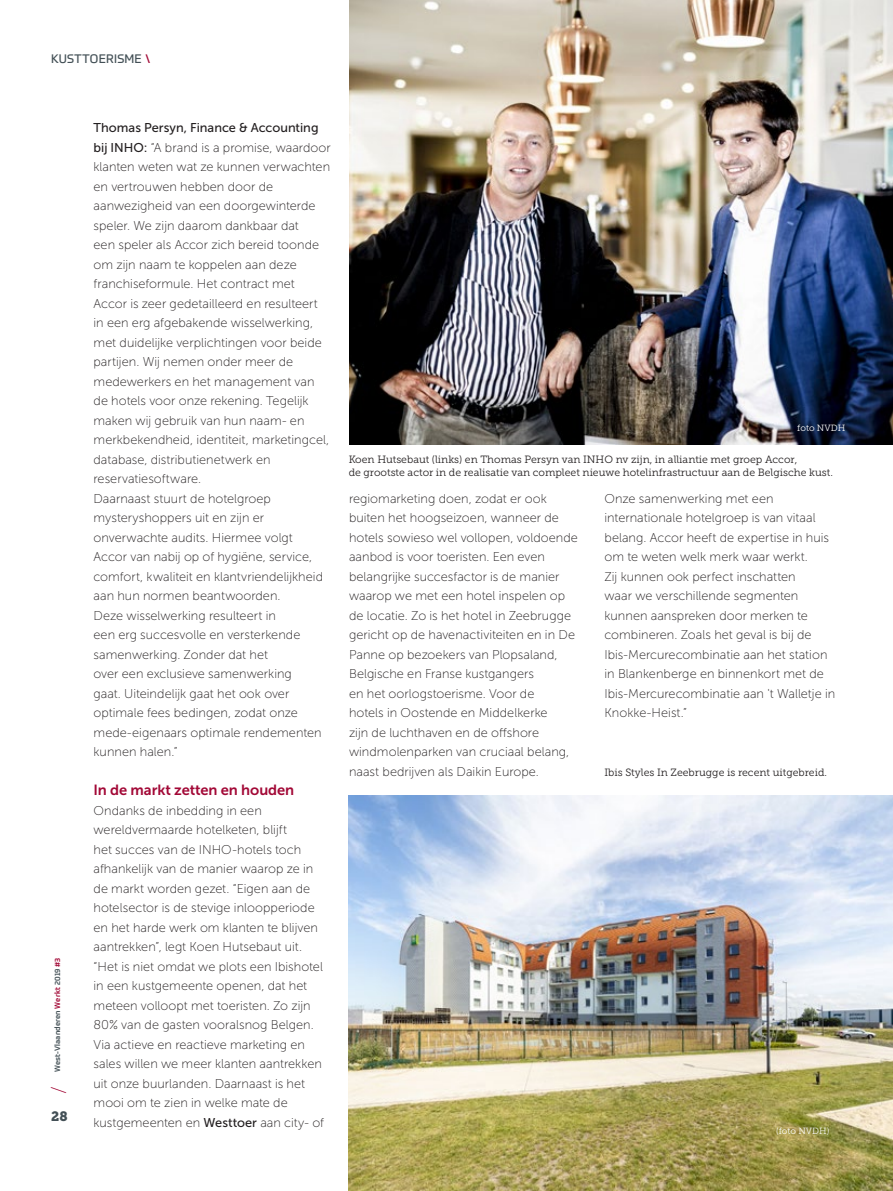
<style>
.page{position:relative;width:893px;height:1191px;background:#fff}
.page>*{position:absolute;margin:0;border:0;box-sizing:border-box;transform-origin:0 0}
.t1{font:100 21px "Prometo";color:#a20836}
._6__Titel_in_body{font:14.7px "Museo Sans 700";letter-spacing:-.005em;color:#a20836}
.t2{font:13.5px "Museo Slab 900";color:#435056}
._5__Body{font:12.75px/19.5px "Museo Sans 100";color:#231f20}
.t3{font:12px "Prometo";letter-spacing:.02em;color:#435056}
._7__Foto_beschrijvin{font:10.5px/12.6px "Museo Slab 300";color:#231f20}
._7__Foto_beschrijvin-2{font:9px "Museo Slab 300";color:#fff}
.t4{font:500 7.5px "Prometo";letter-spacing:.02em;color:#435056}
.s1{color:#a20836}
.s2{font-family:"Museo Sans 500"}
</style>
<div class="page">
<img style="left:349px;top:0;width:544px;height:444px">
<img style="left:349px;top:795px;width:544px;height:396px">
<p class="t3" style="left:51px;top:52px;width:101px">KUSTTOERISME <span class="s1">\</span></p>
<p class="t4" style="left:53px;top:1072px;width:116px;rotate:-90deg">West-Vlaanderen <span class="s1">Werkt</span> 2019 <span class="s1">#3</span></p>
<p class="t2" style="left:51px;top:1108px;width:18px">28</p>
<h1 class="t1" style="left:46px;top:1094px;width:9px;rotate:-90deg">/</h1>
<p class="_5__Body" style="left:94px;top:118px;width:239px"><span class="s2">Thomas Persyn, Finance &amp; Accounting bij INHO:</span> “A brand is a promise, waardoor klanten weten wat ze kunnen verwachten en vertrouwen hebben door de aanwezigheid van een doorgewinterde speler. We zijn daarom dankbaar dat<br>een speler als Accor zich bereid toonde om zijn naam te koppelen aan deze franchiseformule. Het contract met Accor is zeer gedetailleerd en resulteert in een erg afgebakende wisselwerking, met duidelijke verplichtingen voor beide partijen. Wij nemen onder meer de medewerkers en het management van de hotels voor onze rekening. Tegelijk maken wij gebruik van hun naam- en merkbekendheid, identiteit, marketingcel, database, distributienetwerk en reservatiesoftware.</p>
<p class="_5__Body" style="left:94px;top:489px;width:231px">Daarnaast stuurt de hotelgroep mysteryshoppers uit en zijn er onverwachte audits. Hiermee volgt Accor van nabij op of hygiëne, service, comfort, kwaliteit en klantvriendelijkheid aan hun normen beantwoorden.<br>Deze wisselwerking resulteert in<br>een erg succesvolle en versterkende samenwerking. Zonder dat het<br>over een exclusieve samenwerking<br>gaat. Uiteindelijk gaat het ook over optimale fees bedingen, zodat onze mede-eigenaars optimale rendementen kunnen halen.”</p>
<p class="_6__Titel_in_body" style="left:94px;top:782px;width:202px">In de markt zetten en houden</p>
<p class="_5__Body" style="left:94px;top:801px;width:232px">Ondanks de inbedding in een wereldvermaarde hotelketen, blijft<br>het succes van de INHO-hotels toch afhankelijk van de manier waarop ze in de markt worden gezet. “Eigen aan de hotelsector is de stevige inloopperiode en het harde werk om klanten te blijven aantrekken”, legt Koen Hutsebaut uit. “Het is niet omdat we plots een Ibishotel in een kustgemeente openen, dat het meteen volloopt met toeristen. Zo zijn 80% van de gasten vooralsnog Belgen.<br>Via actieve en reactieve marketing en sales willen we meer klanten aantrekken uit onze buurlanden. Daarnaast is het mooi om te zien in welke mate de kustgemeenten en <span class="s2">Westtoer</span> aan city- of</p>
<p class="_7__Foto_beschrijvin-2" style="left:797px;top:423px;width:49px">foto NVDH</p>
<p class="_7__Foto_beschrijvin" style="left:349px;top:453px;width:486px">Koen Hutsebaut (links) en Thomas Persyn van INHO nv zijn, in alliantie met groep Accor,<br>de grootste actor in de realisatie van compleet nieuwe hotelinfrastructuur aan de Belgische kust.</p>
<p class="_5__Body" style="left:349px;top:489px;width:230px">regiomarketing doen, zodat er ook buiten het hoogseizoen, wanneer de hotels sowieso wel vollopen, voldoende aanbod is voor toeristen. Een even belangrijke succesfactor is de manier waarop we met een hotel inspelen op de locatie. Zo is het hotel in Zeebrugge gericht op de havenactiviteiten en in De Panne op bezoekers van Plopsaland, Belgische en Franse kustgangers<br>en het oorlogstoerisme. Voor de<br>hotels in Oostende en Middelkerke<br>zijn de luchthaven en de offshore windmolenparken van cruciaal belang, naast bedrijven als Daikin Europe.</p>
<p class="_5__Body" style="left:604px;top:489px;width:232px">Onze samenwerking met een internationale hotelgroep is van vitaal belang. Accor heeft de expertise in huis om te weten welk merk waar werkt.<br>Zij kunnen ook perfect inschatten<br>waar we verschillende segmenten kunnen aanspreken door merken te combineren. Zoals het geval is bij de Ibis-Mercurecombinatie aan het station in Blankenberge en binnenkort met de Ibis-Mercurecombinatie aan 't Walletje in Knokke-Heist.”</p>
<p class="_7__Foto_beschrijvin" style="left:604px;top:765px;width:224px">Ibis Styles In Zeebrugge is recent uitgebreid.</p>
<p class="_7__Foto_beschrijvin-2" style="left:776px;top:1125px;width:55px">(foto NVDH)</p>
</div>
